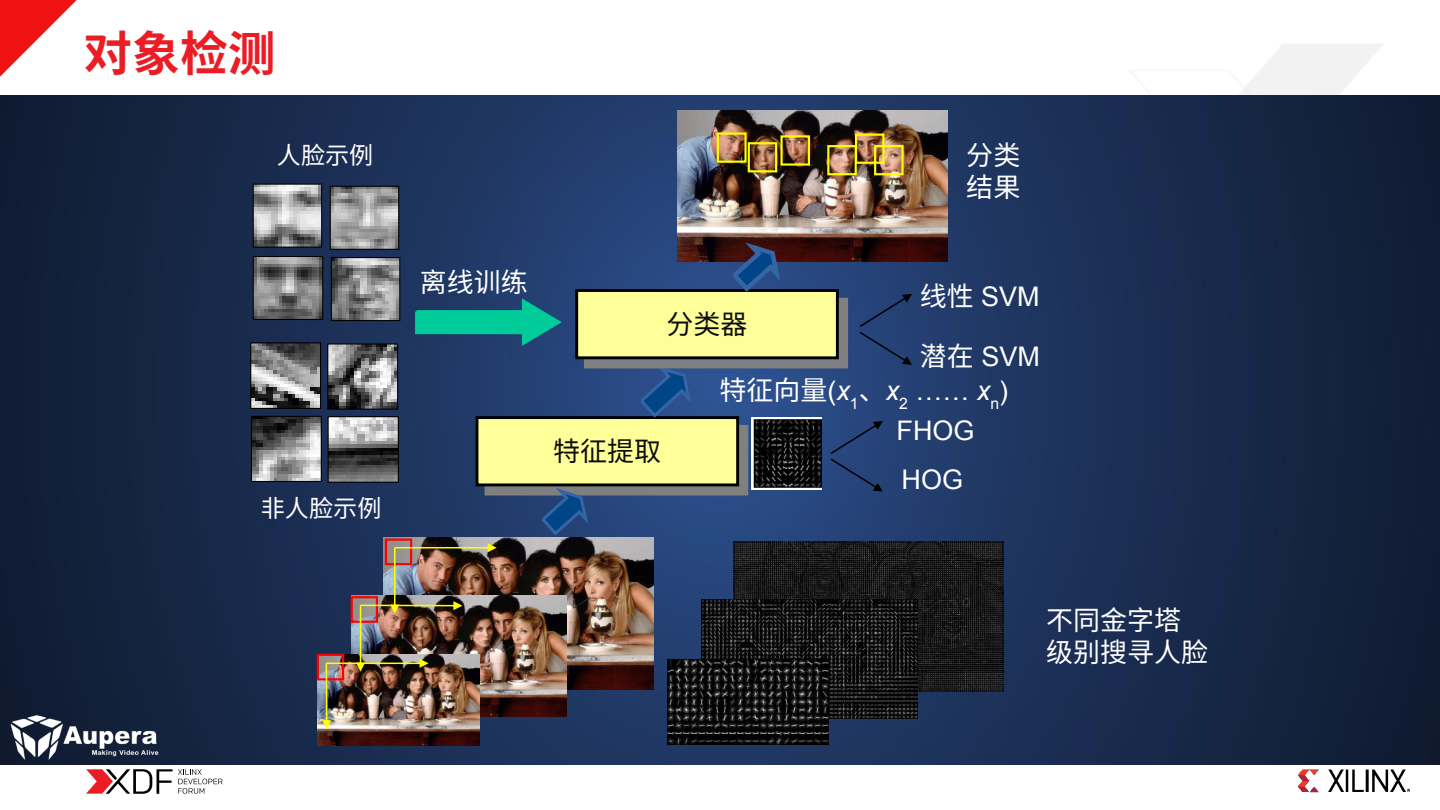
<style>
.page{position:relative;width:1440px;height:810px;background:#fff}
.page>*{position:absolute;margin:0;border:0;box-sizing:border-box;transform-origin:0 0}
.t1{font:700 47.85px "Noto Sans Hans";color:#ec1c24}
.t2{font:27px/32.4px "Noto Sans Hans";color:#fff}
.t3{font:27px/48.6px "Arial";color:#fff}
.t4{font:27px "Noto Sans Hans";color:#0c0c0c}
.t5{font:24.15px "Noto Sans Hans";color:#fff}
.s1{font-family:"Noto Sans Hans"}
.s2{font-family:"Arial"}
.s3{font-family:"Arial";font-style:italic}
</style>
<div class="page">
<svg style="left:0;top:0;width:77px;height:77px"></svg>
<img style="left:1065px;top:44px;width:375px;height:749px">
<svg style="left:86px;top:769px;width:136px;height:25px"></svg>
<img style="left:0;top:96px;width:1440px;height:669px">
<img style="left:7px;top:689px;width:160px;height:96px">
<img style="left:678px;top:110px;width:269px;height:151px">
<img style="left:384px;top:538px;width:270px;height:151px">
<img style="left:497px;top:595px;width:70px;height:121px">
<img style="left:318px;top:657px;width:162px;height:88px">
<img style="left:484px;top:425px;width:264px;height:71px">
<div style="left:476px;top:416px;width:263px;height:70px;background:#ff9;border:3px solid #000"></div>
<svg style="left:637px;top:369px;width:56px;height:51px;background:#234e87"></svg>
<img style="left:584px;top:298px;width:264px;height:71px">
<div style="left:575px;top:289px;width:264px;height:70px;background:#ff9;border:3px solid #000"></div>
<img style="left:255px;top:258px;width:66px;height:60px">
<div style="left:253px;top:256px;width:70px;height:64px;border:1px solid #000"></div>
<img style="left:255px;top:186px;width:65px;height:60px">
<div style="left:253px;top:184px;width:69px;height:64px;border:1px solid #000"></div>
<img style="left:333px;top:259px;width:65px;height:60px">
<div style="left:331px;top:257px;width:69px;height:64px;border:1px solid #000"></div>
<img style="left:332px;top:188px;width:65px;height:60px">
<div style="left:330px;top:186px;width:69px;height:64px;border:1px solid #000"></div>
<img style="left:252px;top:344px;width:67px;height:63px">
<div style="left:250px;top:342px;width:71px;height:67px;border:1px solid #000"></div>
<img style="left:329px;top:345px;width:67px;height:63px">
<div style="left:327px;top:343px;width:71px;height:67px;border:1px solid #000"></div>
<img style="left:253px;top:418px;width:67px;height:62px">
<div style="left:251px;top:416px;width:71px;height:66px;border:1px solid #000"></div>
<img style="left:330px;top:418px;width:67px;height:63px">
<div style="left:328px;top:416px;width:71px;height:67px;border:1px solid #000"></div>
<svg style="left:414px;top:296px;width:151px;height:52px;background:#127c80"></svg>
<div style="left:385px;top:539px;width:27px;height:26px;border:2px solid #f00"></div>
<div style="left:317px;top:654px;width:27px;height:26px;border:2px solid #f00"></div>
<img style="left:322px;top:543px;width:175px;height:186px">
<svg style="left:539px;top:485px;width:52px;height:53px;background:#2d507f"></svg>
<svg style="left:728px;top:238px;width:56px;height:55px;background:#2d3b5d"></svg>
<div style="left:827px;top:145px;width:30px;height:30px;border:2px solid #ff0"></div>
<div style="left:780px;top:135px;width:30px;height:31px;border:2px solid #ff0"></div>
<div style="left:748px;top:142px;width:29px;height:30px;border:2px solid #ff0"></div>
<div style="left:717px;top:132px;width:30px;height:31px;border:2px solid #ff0"></div>
<div style="left:855px;top:134px;width:30px;height:30px;border:2px solid #ff0"></div>
<img style="left:752px;top:418px;width:70px;height:71px">
<div style="left:874px;top:145px;width:30px;height:30px;border:2px solid #ff0"></div>
<img style="left:734px;top:541px;width:269px;height:151px">
<img style="left:702px;top:599px;width:216px;height:120px">
<img style="left:667px;top:660px;width:162px;height:85px">
<svg style="left:860px;top:294px;width:52px;height:71px;background:#223e6f"></svg>
<svg style="left:831px;top:421px;width:52px;height:71px;background:#244073"></svg>
<h1 class="t1" style="left:84px;top:27px;width:193px">对象检测</h1>
<p class="t5" style="left:277px;top:141px;width:98px">人脸示例</p>
<p class="t5" style="left:261px;top:495px;width:122px">非人脸示例</p>
<p class="t2" style="left:966px;top:139px;width:56px">分类结果</p>
<p class="t2" style="left:420px;top:266px;width:109px">离线训练</p>
<p class="t4" style="left:667px;top:308px;width:82px">分类器</p>
<p class="t3" style="left:920px;top:273px;width:122px"><span class="s1">线性</span> SVM</p>
<p class="t3" style="left:920px;top:332px;width:122px"><span class="s1">潜在</span> SVM</p>
<p class="t4" style="left:553px;top:435px;width:109px">特征提取</p>
<p class="t2" style="left:719px;top:375px;width:290px">特征向量<span class="s2">(</span><span class="s3">x</span><sub>1</sub>、<span class="s3">x</span><sub>2</sub> <span class="s2">……</span> <span class="s3">x</span><sub>n</sub><span class="s2">)</span></p>
<p class="t3" style="left:897px;top:407px;width:80px">FHOG<br>HOG</p>
<p class="t2" style="left:1046px;top:604px;width:163px">不同金字塔级别搜寻人脸</p>
</div>
